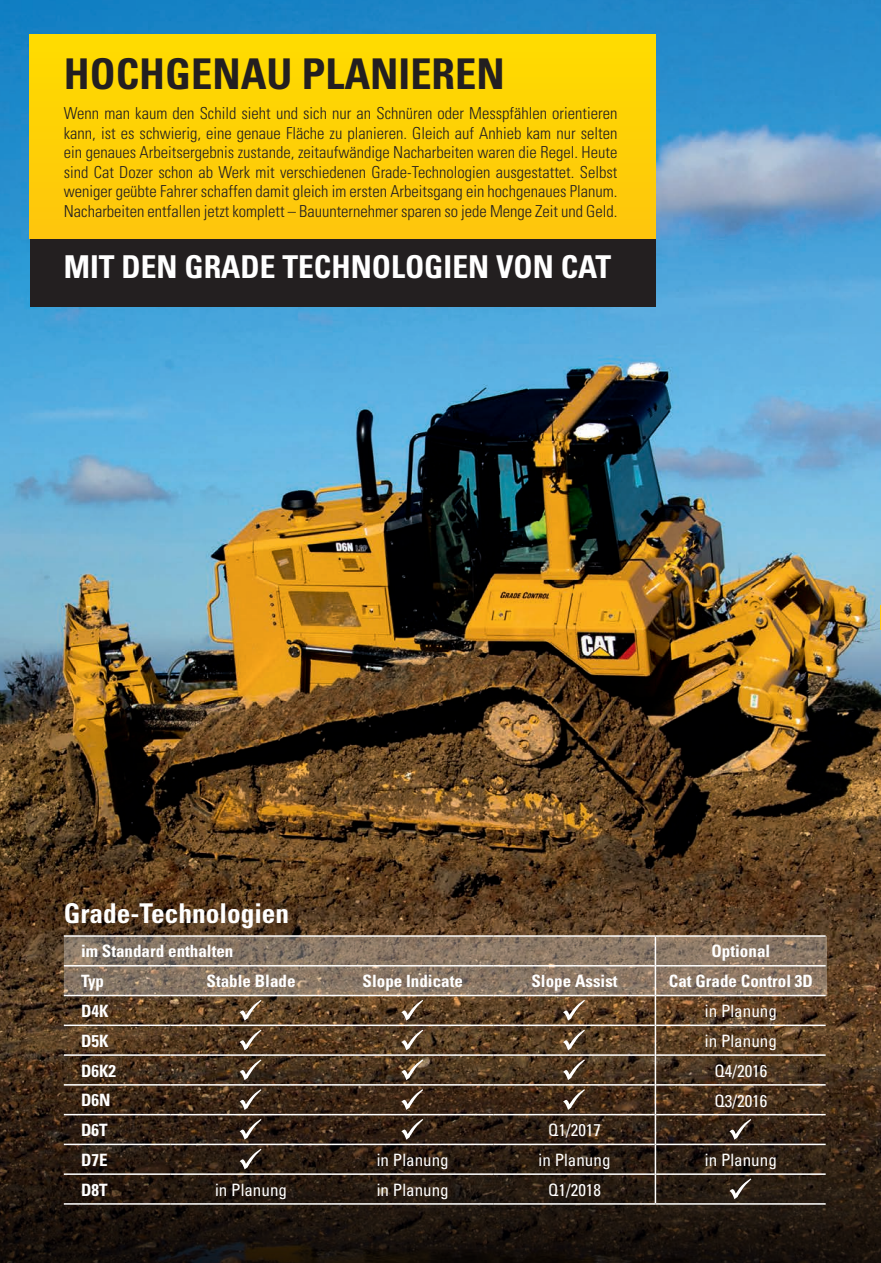
<style>
.page{position:relative;width:881px;height:1263px;background:#fff}
.page>*{position:absolute;margin:0;border:0;box-sizing:border-box;transform-origin:0 0}
.t1{font:700 condensed 42.45px "Univers";color:#231f20}
.t2{font:700 condensed 31.5px "Univers";color:#fff}
.t3{font:700 condensed 27.3px "Univers";color:#fff}
.t4{font:700 condensed 17.1px "Univers";color:#fff}
.t5{font:condensed 17.1px "Univers";color:#fff}
.t6{font:300 condensed 16.5px/19.5px "Univers";color:#231f20;text-align:justify}
</style>
<div class="page">
<img style="left:0;top:0;width:880px;height:994px">
<svg style="left:64px;top:936px;width:762px;height:58px;background:#8a7766"></svg>
<div style="left:30px;top:238px;width:625px;height:68px;background:#231f20"></div>
<div style="left:30px;top:34px;width:625px;height:204px;background:#fed106"></div>
<svg style="left:880px;top:606px;width:1px;height:23px"></svg>
<svg style="left:0;top:994px;width:880px;height:269px;background:#372618"></svg>
<hr style="left:64px;top:965px;width:106px;height:1px;background:#fff">
<hr style="left:170px;top:965px;width:162px;height:1px;background:#fff">
<hr style="left:332px;top:965px;width:161px;height:1px;background:#fff">
<hr style="left:493px;top:965px;width:161px;height:1px;background:#fff">
<hr style="left:656px;top:965px;width:169px;height:1px;background:#fff">
<hr style="left:64px;top:995px;width:106px;height:1px;background:#fff">
<hr style="left:170px;top:995px;width:162px;height:1px;background:#fff">
<hr style="left:332px;top:995px;width:161px;height:1px;background:#fff">
<hr style="left:493px;top:995px;width:161px;height:1px;background:#fff">
<hr style="left:656px;top:995px;width:169px;height:1px;background:#fff">
<hr style="left:64px;top:1024px;width:106px;height:2px;background:#fff">
<hr style="left:170px;top:1024px;width:162px;height:2px;background:#fff">
<hr style="left:332px;top:1024px;width:161px;height:2px;background:#fff">
<hr style="left:493px;top:1024px;width:161px;height:2px;background:#fff">
<hr style="left:656px;top:1024px;width:169px;height:2px;background:#fff">
<hr style="left:64px;top:1054px;width:106px;height:2px;background:#fff">
<hr style="left:170px;top:1054px;width:162px;height:2px;background:#fff">
<hr style="left:332px;top:1054px;width:161px;height:2px;background:#fff">
<hr style="left:493px;top:1054px;width:161px;height:2px;background:#fff">
<hr style="left:656px;top:1054px;width:169px;height:2px;background:#fff">
<hr style="left:64px;top:1084px;width:106px;height:1px;background:#fff">
<hr style="left:170px;top:1084px;width:162px;height:1px;background:#fff">
<hr style="left:332px;top:1084px;width:161px;height:1px;background:#fff">
<hr style="left:493px;top:1084px;width:161px;height:1px;background:#fff">
<hr style="left:656px;top:1084px;width:169px;height:1px;background:#fff">
<hr style="left:64px;top:1114px;width:106px;height:1px;background:#fff">
<hr style="left:170px;top:1114px;width:162px;height:1px;background:#fff">
<hr style="left:332px;top:1114px;width:161px;height:1px;background:#fff">
<hr style="left:493px;top:1114px;width:161px;height:1px;background:#fff">
<hr style="left:656px;top:1114px;width:169px;height:1px;background:#fff">
<hr style="left:64px;top:1143px;width:106px;height:2px;background:#fff">
<hr style="left:170px;top:1143px;width:162px;height:2px;background:#fff">
<hr style="left:332px;top:1143px;width:161px;height:2px;background:#fff">
<hr style="left:493px;top:1143px;width:161px;height:2px;background:#fff">
<hr style="left:656px;top:1143px;width:169px;height:2px;background:#fff">
<hr style="left:64px;top:1173px;width:106px;height:2px;background:#fff">
<hr style="left:170px;top:1173px;width:162px;height:2px;background:#fff">
<hr style="left:332px;top:1173px;width:161px;height:2px;background:#fff">
<hr style="left:493px;top:1173px;width:161px;height:2px;background:#fff">
<hr style="left:656px;top:1173px;width:169px;height:2px;background:#fff">
<hr style="left:64px;top:1203px;width:106px;height:2px;background:#fff">
<hr style="left:170px;top:1203px;width:162px;height:2px;background:#fff">
<hr style="left:332px;top:1203px;width:161px;height:2px;background:#fff">
<hr style="left:493px;top:1203px;width:162px;height:2px;background:#fff">
<hr style="left:655px;top:1203px;width:170px;height:2px;background:#fff">
<hr style="left:654px;top:937px;width:2px;height:29px;background:#fff">
<hr style="left:654px;top:966px;width:2px;height:29px;background:#fff">
<hr style="left:654px;top:995px;width:2px;height:30px;background:#fff">
<hr style="left:654px;top:1025px;width:2px;height:30px;background:#fff">
<hr style="left:654px;top:1055px;width:2px;height:30px;background:#fff">
<hr style="left:654px;top:1085px;width:2px;height:29px;background:#fff">
<hr style="left:654px;top:1114px;width:2px;height:30px;background:#fff">
<hr style="left:654px;top:1144px;width:2px;height:30px;background:#fff">
<hr style="left:654px;top:1174px;width:2px;height:29px;background:#fff">
<hr style="left:64px;top:935px;width:106px;height:2px;background:#fff">
<hr style="left:170px;top:935px;width:162px;height:2px;background:#fff">
<hr style="left:332px;top:935px;width:161px;height:2px;background:#fff">
<hr style="left:493px;top:935px;width:162px;height:2px;background:#fff">
<hr style="left:655px;top:935px;width:170px;height:2px;background:#fff">
<svg style="left:239px;top:1000px;width:22px;height:20px"></svg>
<svg style="left:401px;top:1000px;width:22px;height:20px"></svg>
<svg style="left:562px;top:1000px;width:22px;height:20px"></svg>
<svg style="left:239px;top:1030px;width:22px;height:20px"></svg>
<svg style="left:401px;top:1030px;width:22px;height:20px"></svg>
<svg style="left:562px;top:1030px;width:22px;height:20px"></svg>
<svg style="left:239px;top:1059px;width:22px;height:21px"></svg>
<svg style="left:401px;top:1059px;width:22px;height:21px"></svg>
<svg style="left:562px;top:1059px;width:22px;height:21px"></svg>
<svg style="left:239px;top:1089px;width:22px;height:21px"></svg>
<svg style="left:401px;top:1089px;width:22px;height:21px"></svg>
<svg style="left:562px;top:1089px;width:22px;height:21px"></svg>
<svg style="left:239px;top:1119px;width:22px;height:20px"></svg>
<svg style="left:401px;top:1119px;width:22px;height:20px"></svg>
<svg style="left:729px;top:1119px;width:22px;height:20px"></svg>
<svg style="left:239px;top:1149px;width:22px;height:20px"></svg>
<svg style="left:729px;top:1178px;width:22px;height:21px"></svg>
<h1 class="t1" style="left:64px;top:47px;width:442px">Hochgenau Planieren</h1>
<p class="t6" style="left:64px;top:103px;width:555px">Wenn man kaum den Schild sieht und sich nur an Schnüren oder Messpfählen orientieren kann, ist es schwierig, eine genaue Fläche zu planieren. Gleich auf Anhieb kam nur selten ein genaues Arbeitsergebnis zustande, zeitaufwändige Nacharbeiten waren die Regel. Heute sind Cat Dozer schon ab Werk mit verschiedenen Grade-Technologien ausgestattet. Selbst weniger geübte Fahrer schaffen damit gleich im ersten Arbeitsgang ein hochgenaues Planum.<br>Nacharbeiten entfallen jetzt komplett – Bauunternehmer sparen so jede Menge Zeit und Geld.</p>
<h2 class="t2" style="left:64px;top:247px;width:549px">mit den Grade Technologien von Cat</h2>
<h3 class="t3" style="left:64px;top:896px;width:227px">Grade-Technologien</h3>
<p class="t4" style="left:81px;top:941px;width:154px">im Standard enthalten</p>
<p class="t4" style="left:711px;top:941px;width:60px">Optional</p>
<p class="t4" style="left:81px;top:971px;width:25px">Typ</p>
<p class="t4" style="left:206px;top:971px;width:90px">Stable Blade</p>
<p class="t4" style="left:362px;top:971px;width:102px">Slope Indicate</p>
<p class="t4" style="left:531px;top:971px;width:88px">Slope Assist</p>
<p class="t4" style="left:668px;top:971px;width:143px">Cat Grade Control 3D</p>
<p class="t4" style="left:81px;top:1000px;width:29px">D4K</p>
<p class="t5" style="left:704px;top:1000px;width:73px">in Planung</p>
<p class="t4" style="left:81px;top:1030px;width:29px">D5K</p>
<p class="t5" style="left:704px;top:1030px;width:73px">in Planung</p>
<p class="t4" style="left:81px;top:1060px;width:36px">D6K2</p>
<p class="t5" style="left:714px;top:1060px;width:54px">Q4/2016</p>
<p class="t4" style="left:81px;top:1090px;width:29px">D6N</p>
<p class="t5" style="left:714px;top:1090px;width:54px">Q3/2016</p>
<p class="t4" style="left:81px;top:1119px;width:28px">D6T</p>
<p class="t5" style="left:548px;top:1119px;width:54px">Q1/2017</p>
<p class="t4" style="left:81px;top:1149px;width:26px">D7E</p>
<p class="t5" style="left:376px;top:1149px;width:73px">in Planung</p>
<p class="t5" style="left:538px;top:1149px;width:73px">in Planung</p>
<p class="t5" style="left:704px;top:1149px;width:73px">in Planung</p>
<p class="t4" style="left:81px;top:1179px;width:28px">D8T</p>
<p class="t5" style="left:215px;top:1179px;width:73px">in Planung</p>
<p class="t5" style="left:376px;top:1179px;width:73px">in Planung</p>
<p class="t5" style="left:548px;top:1179px;width:54px">Q1/2018</p>
</div>
